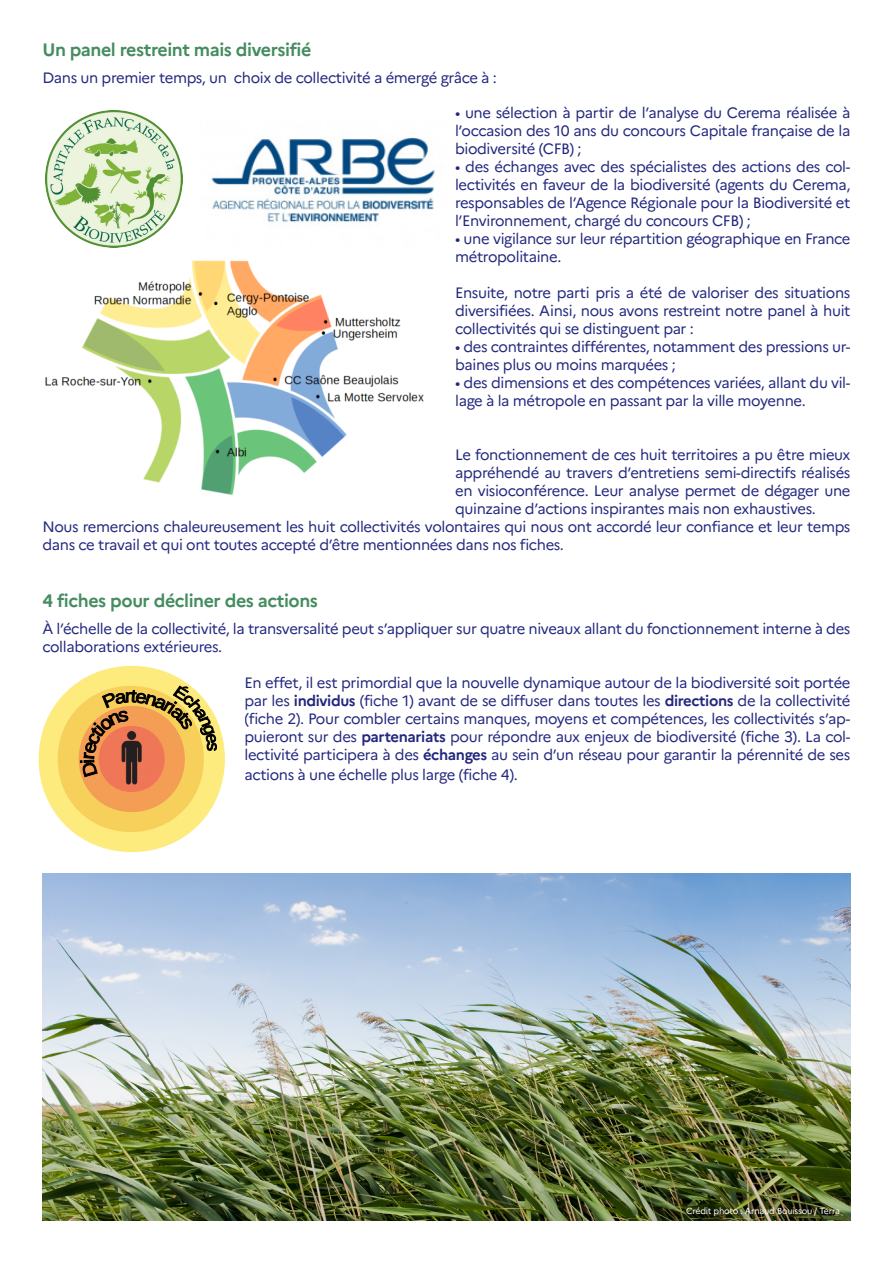
<style>
.page{position:relative;width:893px;height:1263px;background:#fff}
.page>*{position:absolute;margin:0;border:0;box-sizing:border-box;transform-origin:0 0}
.t1{font:700 18px "Marianne";letter-spacing:-.025em;color:#458c60}
.t2{font:15px/18px "Marianne";letter-spacing:-.025em;color:#23287e;text-align:justify}
.t3{font:8.85px "Marianne";letter-spacing:-.025em;color:#fff}
.s1{font-weight:700}
</style>
<div class="page">
<img style="left:45px;top:260px;width:379px;height:235px">
<img style="left:46px;top:111px;width:137px;height:136px">
<img style="left:209px;top:137px;width:226px;height:88px">
<div style="left:39px;top:666px;width:186px;height:186px;background:#fdeb7d;border-radius:50%"></div>
<div style="left:58px;top:686px;width:146px;height:146px;background:#f7d05c;border-radius:50%"></div>
<div style="left:79px;top:706px;width:106px;height:106px;background:#f49d54;border-radius:50%"></div>
<div style="left:99px;top:726px;width:66px;height:66px;background:#ef7757;border-radius:50%"></div>
<svg style="left:80px;top:685px;width:137px;height:92px"></svg>
<img style="left:102px;top:728px;width:60px;height:60px">
<img style="left:43px;top:874px;width:807px;height:346px">
<p class="t1" style="left:43px;top:39px;width:270px">U n panel restreint mais diversifié</p>
<p class="t2" style="left:43px;top:68px;width:456px">Dans un premier temps, un choix de collectivité a émergé grâce à :</p>
<p class="t2" style="left:455px;top:103px;width:397px">• une sélection à partir de l’analyse du Cerema réalisée à l’occasion des 10 ans du concours Capitale française de la biodiversité (CFB) ;</p>
<p class="t2" style="left:455px;top:157px;width:397px">• des échanges avec des spécialistes des actions des col&shy;lectivités en faveur de la biodiversité (agents du Cerema, responsables de l’Agence Régionale pour la Biodiversité et l’Environnement, chargé du concours CFB) ;</p>
<p class="t2" style="left:455px;top:229px;width:397px">• une vigilance sur leur répartition géographique en France métropolitaine.</p>
<p class="t2" style="left:455px;top:283px;width:397px">Ensuite, notre parti pris a été de valoriser des situations diversifiées. Ainsi, nous avons restreint notre panel à huit collectivités qui se distinguent par :</p>
<p class="t2" style="left:455px;top:337px;width:397px">• des contraintes différentes, notamment des pressions ur&shy;baines plus ou moins marquées ;</p>
<p class="t2" style="left:455px;top:373px;width:397px">• des dimensions et des compétences variées, allant du vil&shy;lage à la métropole en passant par la ville moyenne.</p>
<p class="t2" style="left:455px;top:445px;width:397px">Le fonctionnement de ces huit territoires a pu être mieux</p>
<p class="t2" style="left:455px;top:463px;width:397px">appréhendé au travers d’entretiens semi-directifs réalisés</p>
<p class="t2" style="left:455px;top:481px;width:397px">en visioconférence. Leur analyse permet de dégager une</p>
<p class="t2" style="left:455px;top:499px;width:362px">quinzaine d’actions inspirantes mais non exhaustives.</p>
<p class="t2" style="left:43px;top:517px;width:809px">Nous remercions chaleureusement les huit collectivités volontaires qui nous ont accordé leur confiance et leur temps</p>
<p class="t2" style="left:43px;top:535px;width:523px">dans ce travail et qui ont toutes accepté d’être mentionnées dans nos fiches.</p>
<p class="t1" style="left:43px;top:590px;width:277px">4 fiches pour décliner des actions</p>
<p class="t2" style="left:43px;top:619px;width:809px">À l’échelle de la collectivité, la transversalité peut s’appliquer sur quatre niveaux allant du fonctionnement interne à des collaborations extérieures.</p>
<p class="t2" style="left:244px;top:673px;width:607px">En effet, il est primordial que la nouvelle dynamique autour de la biodiversité soit portée par les <span class="s1">individus</span> (fiche 1) avant de se diffuser dans toutes les <span class="s1">directions</span> de la collectivité (fiche 2). Pour combler certains manques, moyens et compétences, les collectivités s’ap&shy;puieront sur des <span class="s1">partenariats</span> pour répondre aux enjeux de biodiversité (fiche 3). La col&shy;lectivité participera à des <span class="s1">échanges</span> au sein d’un réseau pour garantir la pérennité de ses</p>
<p class="t2" style="left:244px;top:765px;width:275px">actions à une échelle plus large (fiche 4).</p>
<p class="t3" style="left:686px;top:1206px;width:155px">Crédit photo : Arnaud Bouissou / Terra</p>
</div>
